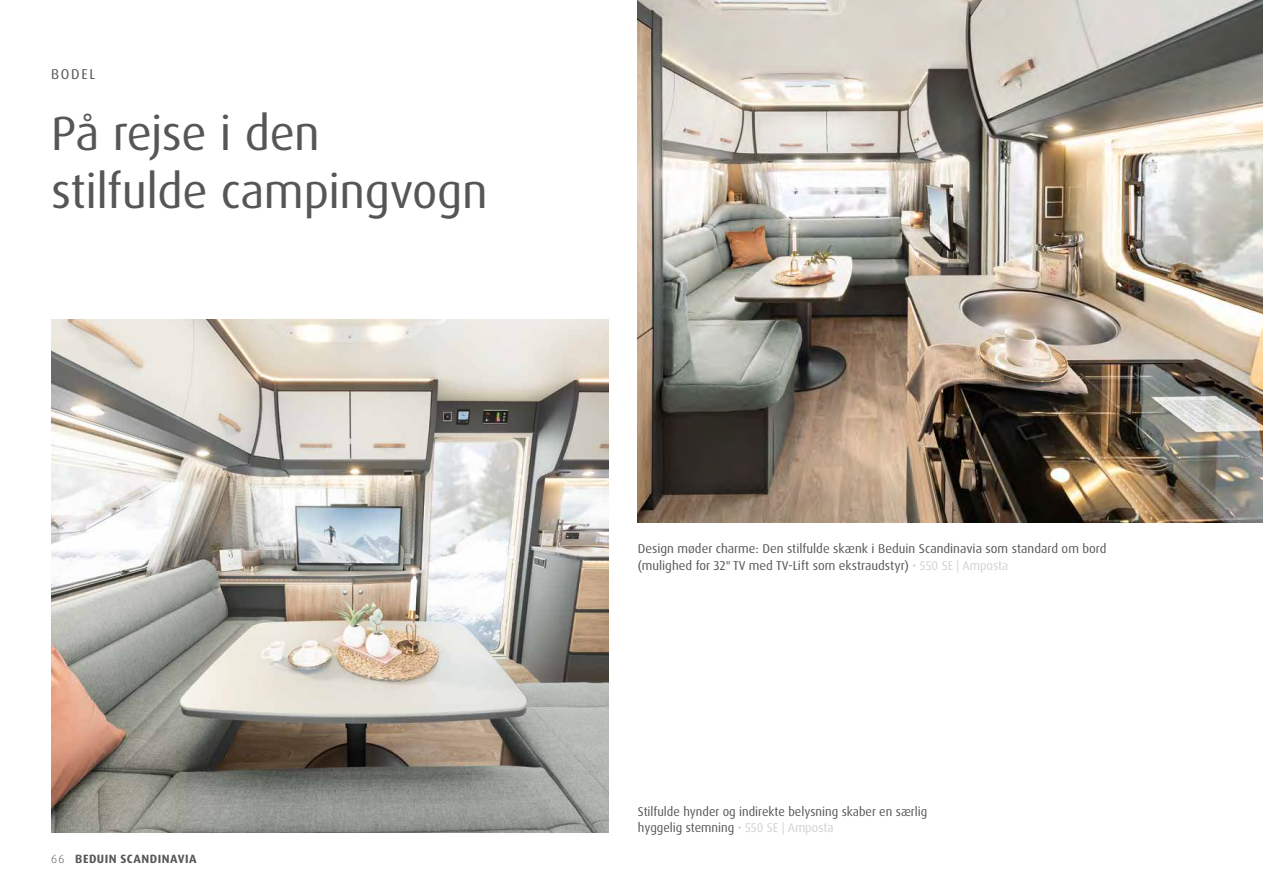
<style>
.page{position:relative;width:1263px;height:893px;background:#fff}
.page>*{position:absolute;margin:0;border:0;box-sizing:border-box;transform-origin:0 0}
.t1{font:48px/58.5px "Dax OT";letter-spacing:-.01em;color:#565656}
.t2{font:14.25px "Dax Pro";letter-spacing:.12em;color:#565656}
.t3{font:12.75px/16.5px "Dax OT";color:#565656}
.t4{font:700 12px "Dax Pro";letter-spacing:.04em;color:#565656}
.s1{font-family:"Dax OT";font-weight:300}
.s2{color:#d1d2d2}
</style>
<div class="page">
<img style="left:51px;top:320px;width:557px;height:512px">
<img style="left:638px;top:0;width:625px;height:522px">
<p class="t2" style="left:51px;top:65px;width:46px">BODEL</p>
<h1 class="t1" style="left:51px;top:105px;width:438px">På rejse i den stilfulde campingvogn</h1>
<p class="t4" style="left:51px;top:851px;width:147px"><span class="s1">66</span> BEDUIN SCANDINAVIA</p>
<p class="t3" style="left:638px;top:541px;width:470px">Design møder charme: Den stilfulde skænk i Beduin Scandinavia som standard om bord (mulighed for 32" TV med TV-Lift som ekstraudstyr) <span class="s2">• 550 SE | Amposta</span></p>
<p class="t3" style="left:638px;top:803px;width:291px">Stilfulde hynder og indirekte belysning skaber en særlig hyggelig stemning <span class="s2">• 550 SE | Amposta</span></p>
</div>
